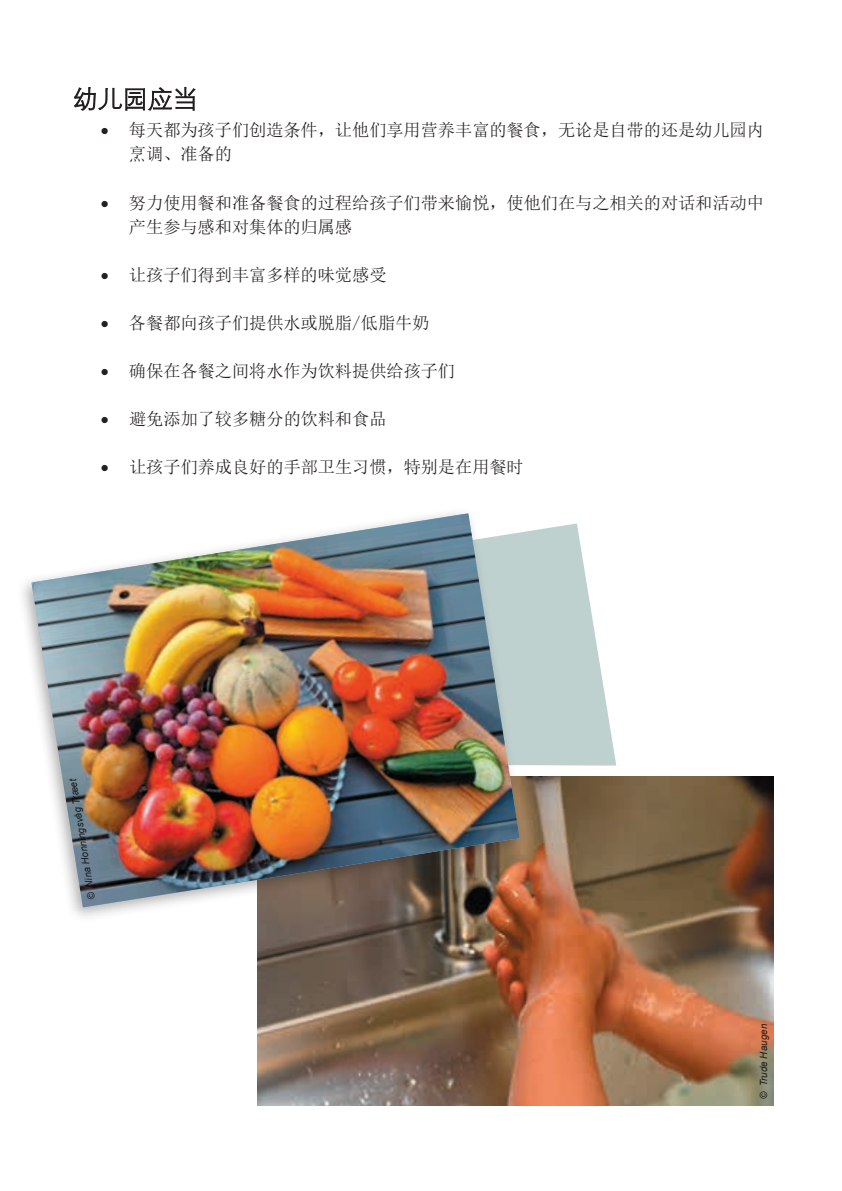
<style>
.page{position:relative;width:842px;height:1191px;background:#fff}
.page>*{position:absolute;margin:0;border:0;box-sizing:border-box;transform-origin:0 0}
.t1{font:300 24.8px "Deng Xian";letter-spacing:.005em;color:#231f20}
.t2{font:17.2px/24px "Sim Sun";color:#231f20}
.t3{font:italic 10px "Arial";letter-spacing:.01em;color:#000}
</style>
<div class="page">
<img style="left:258px;top:777px;width:516px;height:329px">
<svg style="left:527px;top:523px;width:89px;height:242px;fill:#bfd1cf"></svg>
<div style="left:16px;top:506px;width:511px;height:417px;background:#231f20;opacity:.35"></div>
<img style="left:31px;top:513px;width:489px;height:394px">
<h1 class="t1" style="left:73px;top:83px;width:126px">幼儿园应当</h1>
<p class="t2" style="left:129px;top:118px;width:637px;text-indent:-28px">• 每天都为孩子们创造条件，让他们享用营养丰富的餐食，无论是自带的还是幼儿园内烹调、准备的</p>
<p class="t2" style="left:129px;top:190px;width:637px;text-indent:-28px">• 努力使用餐和准备餐食的过程给孩子们带来愉悦，使他们在与之相关的对话和活动中产生参与感和对集体的归属感</p>
<p class="t2" style="left:101px;top:262px;width:287px">• 让孩子们得到丰富多样的味觉感受</p>
<p class="t2" style="left:101px;top:310px;width:330px">• 各餐都向孩子们提供水或脱脂/低脂牛奶</p>
<p class="t2" style="left:101px;top:358px;width:356px">• 确保在各餐之间将水作为饮料提供给孩子们</p>
<p class="t2" style="left:101px;top:406px;width:287px">• 避免添加了较多糖分的饮料和食品</p>
<p class="t2" style="left:101px;top:454px;width:424px">• 让孩子们养成良好的手部卫生习惯，特别是在用餐时</p>
<p class="t3" style="left:85px;top:900px;width:123px;rotate:-99deg">© Nina Honningsvåg Træet</p>
<h1 class="t1" style="left:73px;top:818px;width:51px">午餐</h1>
<p class="t3" style="left:757px;top:1099px;width:77px;rotate:-90deg">© Trude Haugen</p>
</div>
